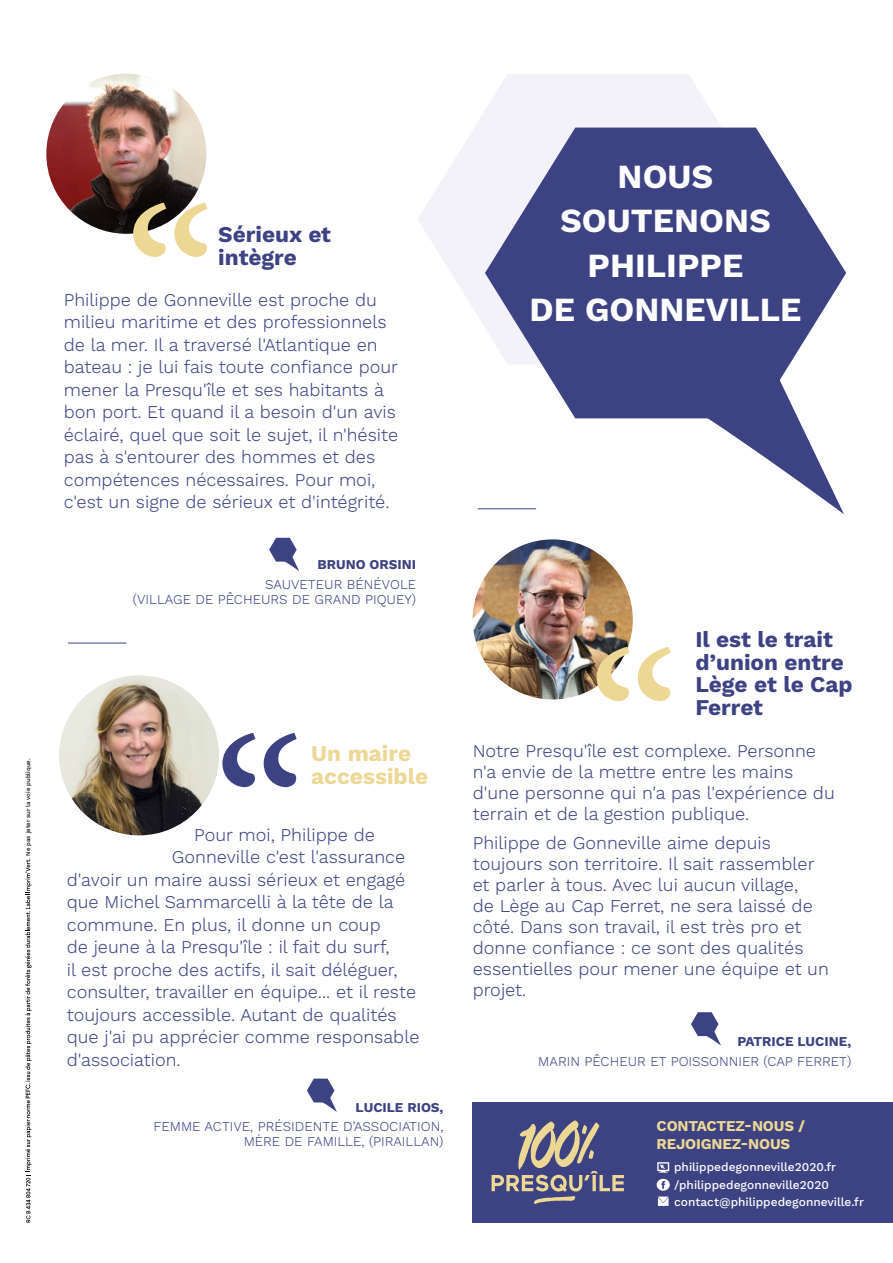
<style>
.page{position:relative;width:893px;height:1263px;background:#fff}
.page>*{position:absolute;margin:0;border:0;box-sizing:border-box;transform-origin:0 0}
.t1{font:235.5px "Minion Pro";color:#ecd894}
.t2{font:235.5px "Minion Pro";color:#3c4282}
.t3{font:700 33.75px/44.2px "Work Sans";color:#fff;text-align:center}
.t4{font:700 22.5px/22.5px "Work Sans";color:#3c4282}
.t5{font:700 22.5px/22.5px "Work Sans";color:#ecd894}
.t6{font:300 18px/21px "Work Sans";color:#3c4282}
.t7{font:700 15px/18px "Work Sans";letter-spacing:-.01em;color:#ecd894}
.t8{font:300 13.5px/15px "Work Sans";color:#3c4282;text-align:right}
.t9{font:700 13.5px "Work Sans";color:#3c4282}
.t10{font:500 11.85px "Work Sans";color:#fff}
.t11{font:500 6px "Work Sans";color:#000}
</style>
<div class="page">
<svg style="left:418px;top:74px;width:338px;height:253px;fill:#f3f2f8"></svg>
<img style="left:46px;top:74px;width:160px;height:160px;border-radius:80px">
<img style="left:59px;top:675px;width:160px;height:160px;border-radius:80px">
<svg style="left:269px;top:538px;width:30px;height:33px"></svg>
<svg style="left:307px;top:1078px;width:30px;height:34px"></svg>
<svg style="left:485px;top:128px;width:361px;height:290px;fill:#3c4282"></svg>
<svg style="left:624px;top:287px;width:220px;height:227px;fill:#3c4282"></svg>
<img style="left:473px;top:539px;width:160px;height:160px;border-radius:80px">
<svg style="left:691px;top:1012px;width:30px;height:33px"></svg>
<hr style="left:68px;top:643px;width:58px;height:1px;background:#3c4282">
<hr style="left:478px;top:508px;width:58px;height:1px;background:#3c4282">
<div style="left:473px;top:1102px;width:420px;height:120px;background:#3c4282"></div>
<svg style="left:492px;top:1120px;width:132px;height:84px"></svg>
<svg style="left:657px;top:1179px;width:13px;height:27px"></svg>
<svg style="left:657px;top:1162px;width:12px;height:10px"></svg>
<svg style="left:25px;top:859px;width:7px;height:363px"></svg>
<p class="t11" style="left:24px;top:855px;width:98px;rotate:-90deg">Ne pas jeter sur la voie publique.</p>
<h1 class="t1" style="left:123px;top:138px;width:95px">“</h1>
<p class="t4" style="left:218px;top:225px;width:114px">Sérieux et intègre</p>
<p class="t6" style="left:64px;top:289px;width:336px;line-height:22.5px">Philippe de Gonneville est proche du milieu maritime et des professionnels de la mer. Il a traversé l'Atlantique en bateau : je lui fais toute confiance pour mener la Presqu'île et ses habitants à bon port. Et quand il a besoin d'un avis éclairé, quel que soit le sujet, il n'hésite pas à s'entourer des hommes et des compétences nécessaires. Pour moi, c'est un signe de sérieux et d'intégrité.</p>
<p class="t9" style="left:317px;top:557px;width:100px">BRUNO ORSINI</p>
<p class="t8" style="left:133px;top:577px;width:285px">SAUVETEUR BÉNÉVOLE<br>(VILLAGE DE PÊCHEURS DE GRAND PIQUEY)</p>
<h2 class="t3" style="left:529px;top:156px;width:273px">NOUS<br>SOUTENONS<br>PHILIPPE<br>DE GONNEVILLE</h2>
<h1 class="t1" style="left:587px;top:582px;width:95px">“</h1>
<p class="t4" style="left:695px;top:629px;width:159px">Il est le trait d’union entre<br>Lège et le Cap<br>Ferret</p>
<h1 class="t2" style="left:213px;top:668px;width:95px">“</h1>
<p class="t5" style="left:311px;top:743px;width:118px">Un maire accessible</p>
<p class="t6" style="left:473px;top:741px;width:364px">Notre Presqu'île est complexe. Personne n'a envie de la mettre entre les mains d'une personne qui n'a pas l'expérience du terrain et de la gestion publique.</p>
<p class="t6" style="left:473px;top:833px;width:358px">Philippe de Gonneville aime depuis toujours son territoire. Il sait rassembler et parler à tous. Avec lui aucun village,<br>de Lège au Cap Ferret, ne sera laissé de côté. Dans son travail, il est très pro et donne confiance : ce sont des qualités essentielles pour mener une équipe et un projet.</p>
<p class="t9" style="left:737px;top:1034px;width:115px">PATRICE LUCINE,</p>
<p class="t8" style="left:538px;top:1054px;width:315px">MARIN PÊCHEUR ET POISSONNIER (CAP FERRET)</p>
<p class="t6" style="left:194px;top:825px;width:182px">Pour moi, Philippe de</p>
<p class="t6" style="left:172px;top:847px;width:235px">Gonneville c'est l'assurance</p>
<p class="t6" style="left:67px;top:870px;width:340px">d'avoir un maire aussi sérieux et engagé</p>
<p class="t6" style="left:67px;top:892px;width:328px">que Michel Sammarcelli à la tête de la</p>
<p class="t6" style="left:67px;top:915px;width:315px">commune. En plus, il donne un coup</p>
<p class="t6" style="left:67px;top:937px;width:324px">de jeune à la Presqu'île : il fait du surf,</p>
<p class="t6" style="left:67px;top:960px;width:332px">il est proche des actifs, il sait déléguer,</p>
<p class="t6" style="left:67px;top:982px;width:351px">consulter, travailler en équipe... et il reste</p>
<p class="t6" style="left:67px;top:1005px;width:332px">toujours accessible. Autant de qualités</p>
<p class="t6" style="left:67px;top:1027px;width:354px">que j'ai pu apprécier comme responsable</p>
<p class="t6" style="left:67px;top:1050px;width:115px">d'association.</p>
<p class="t9" style="left:356px;top:1100px;width:89px">LUCILE RIOS,</p>
<p class="t8" style="left:154px;top:1120px;width:291px">FEMME ACTIVE, PRÉSIDENTE D’ASSOCIATION,<br>MÈRE DE FAMILLE, (PIRAILLAN)</p>
<p class="t7" style="left:657px;top:1117px;width:150px">CONTACTEZ-NOUS /<br>REJOIGNEZ-NOUS</p>
<p class="t10" style="left:674px;top:1160px;width:164px">philippedegonneville2020.fr</p>
<p class="t10" style="left:674px;top:1194px;width:191px">contact@philippedegonneville.fr</p>
<p class="t10" style="left:674px;top:1177px;width:156px">/philippedegonneville2020</p>
</div>
